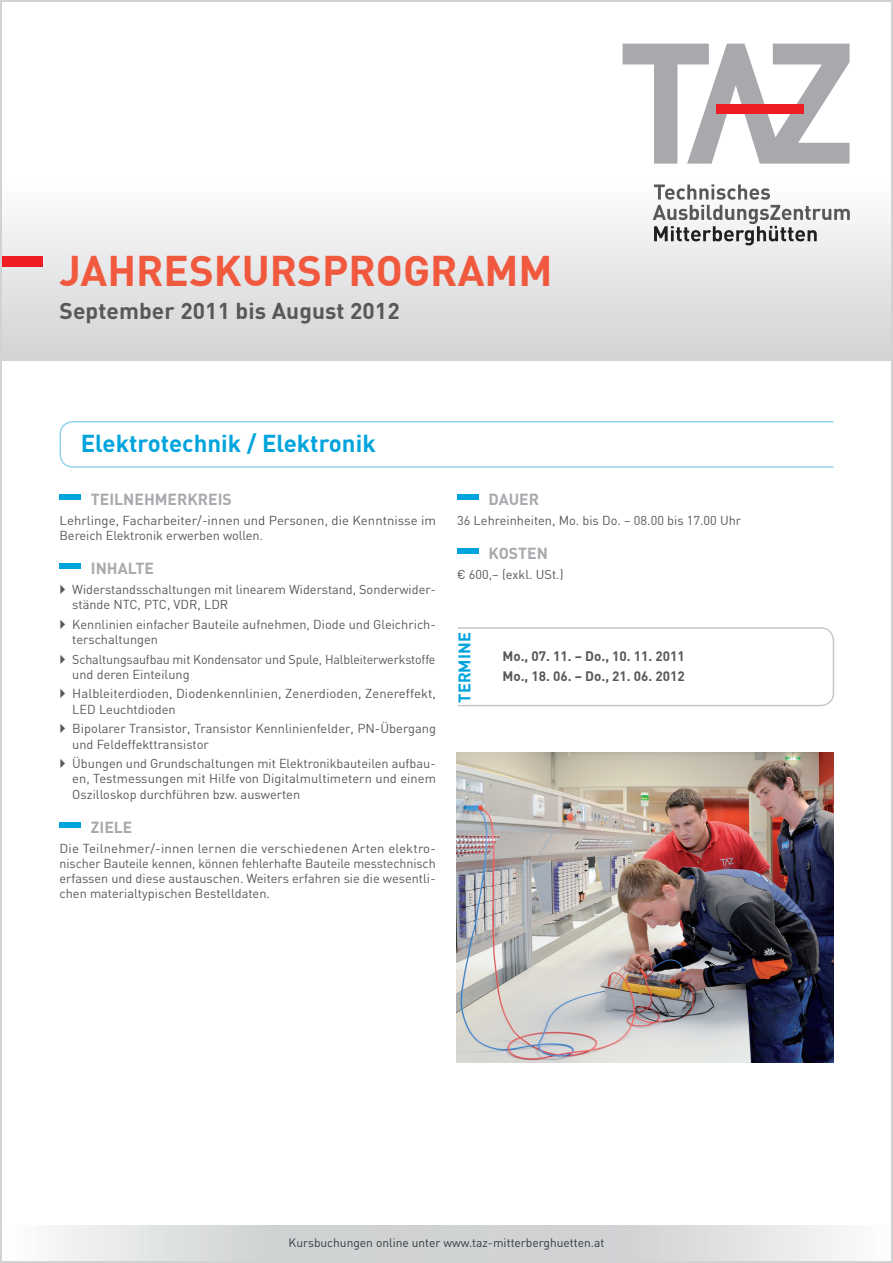
<style>
.page{position:relative;width:893px;height:1263px;background:#fff}
.page>*{position:absolute;margin:0;border:0;box-sizing:border-box;transform-origin:0 0}
.t1{font:700 42px "DIN";color:#f0593e}
.t2{font:700 24px "DIN";color:#00a4dc}
.t3{font:700 22.5px "DIN";letter-spacing:.005em;color:#57585a}
.t4{font:700 16.5px "DIN";color:#00a4dc}
.t5{font:700 15.75px "DIN";color:#a8a9ad}
.t6{font:700 13.5px/20.4px "DIN";color:#57585a}
.t7{font:12.75px/15.3px "DIN";color:#57585a}
.t8{font:12px "DIN";color:#363a3d}
</style>
<div class="page">
<div style="left:2px;top:2px;width:889px;height:359px;background:linear-gradient(to bottom,#fff,#dcdddf)"></div>
<svg style="left:623px;top:44px;width:226px;height:120px"></svg>
<svg style="left:653px;top:184px;width:197px;height:61px"></svg>
<div style="left:716px;top:104px;width:87px;height:10px;background:#ee1d23"></div>
<div style="left:2px;top:256px;width:41px;height:11px;background:#ee1d23"></div>
<svg style="left:51px;top:1225px;width:792px;height:36px;background:#d9dbdc"></svg>
<svg style="left:59px;top:421px;width:775px;height:47px"></svg>
<div style="left:60px;top:494px;width:21px;height:5px;background:#00a4dc"></div>
<div style="left:60px;top:563px;width:21px;height:5px;background:#00a4dc"></div>
<div style="left:457px;top:494px;width:21px;height:5px;background:#00a4dc"></div>
<img style="left:457px;top:753px;width:377px;height:309px">
<div style="left:60px;top:823px;width:21px;height:5px;background:#00a4dc"></div>
<div style="left:457px;top:549px;width:21px;height:5px;background:#00a4dc"></div>
<svg style="left:458px;top:627px;width:377px;height:80px"></svg>
<h1 class="t1" style="left:60px;top:243px;width:495px">JAHRESKURSPROGRAMM</h1>
<h3 class="t3" style="left:60px;top:296px;width:342px">SEPTEMBER 2011 BIS AUGUST 2012</h3>
<h2 class="t2" style="left:81px;top:428px;width:296px">ELEKTROTECHNIK / ELEKTRONIK</h2>
<p class="t5" style="left:91px;top:489px;width:142px">TEILNEHMERKREIS</p>
<p class="t7" style="left:60px;top:512px;width:378px">Lehrlinge, Facharbeiter/-innen und Personen, die Kenntnisse im<br>Bereich Elektronik erwerben wollen.</p>
<p class="t5" style="left:91px;top:558px;width:55px">I NHALTE</p>
<p class="t7" style="left:72px;top:581px;width:365px">Widerstandsschaltungen mit linearem Widerstand, Sonderwider&shy;stände NTC, PTC, VDR, LDR</p>
<p class="t7" style="left:72px;top:616px;width:365px">Kennlinien einfacher Bauteile aufnehmen, Diode und Gleichrich&shy;terschaltungen</p>
<p class="t7" style="left:72px;top:651px;width:365px">Schaltungsaufbau mit Kondensator und Spule, Halbleiterwerkstoffe und deren Einteilung</p>
<p class="t7" style="left:72px;top:686px;width:365px">Halbleiterdioden, Diodenkennlinien, Zenerdioden, Zenereffekt,<br>LED Leuchtdioden</p>
<p class="t7" style="left:72px;top:721px;width:365px">Bipolarer Transistor, Transistor Kennlinienfelder, PN-Übergang und Feldeffekttransistor</p>
<p class="t7" style="left:72px;top:756px;width:365px;text-align:justify">Übungen und Grundschaltungen mit Elektronikbauteilen aufbau&shy;en, Testmessungen mit Hilfe von Digitalmultimetern und einem Oszilloskop durchführen bzw. auswerten</p>
<p class="t5" style="left:91px;top:817px;width:43px">ZIELE</p>
<p class="t7" style="left:60px;top:840px;width:378px;text-align:justify">Die Teilnehmer/-innen lernen die verschiedenen Arten elektro&shy;nischer Bauteile kennen, können fehlerhafte Bauteile messtechnisch erfassen und diese austauschen. Weiters erfahren sie die wesentli&shy;chen materialtypischen Bestelldaten.</p>
<p class="t5" style="left:488px;top:489px;width:52px">DAUER</p>
<p class="t7" style="left:457px;top:512px;width:286px">36 Lehreinheiten, Mo. bis Do. − 08.00 bis 17.00 Uhr</p>
<p class="t5" style="left:488px;top:543px;width:61px">KOST EN</p>
<p class="t7" style="left:457px;top:566px;width:108px">€ 600,− (exkl. USt.)</p>
<p class="t4" style="left:454px;top:703px;width:72px;rotate:-90deg">TERMINE</p>
<p class="t6" style="left:502px;top:645px;width:184px">MO., 07. 11. − DO., 10. 11. 2011<br>MO., 18. 06. − DO., 21. 06. 2012</p>
<p class="t8" style="left:289px;top:1235px;width:317px">Kursbuchungen online unter www.taz-mitterberghuetten.at</p>
</div>
